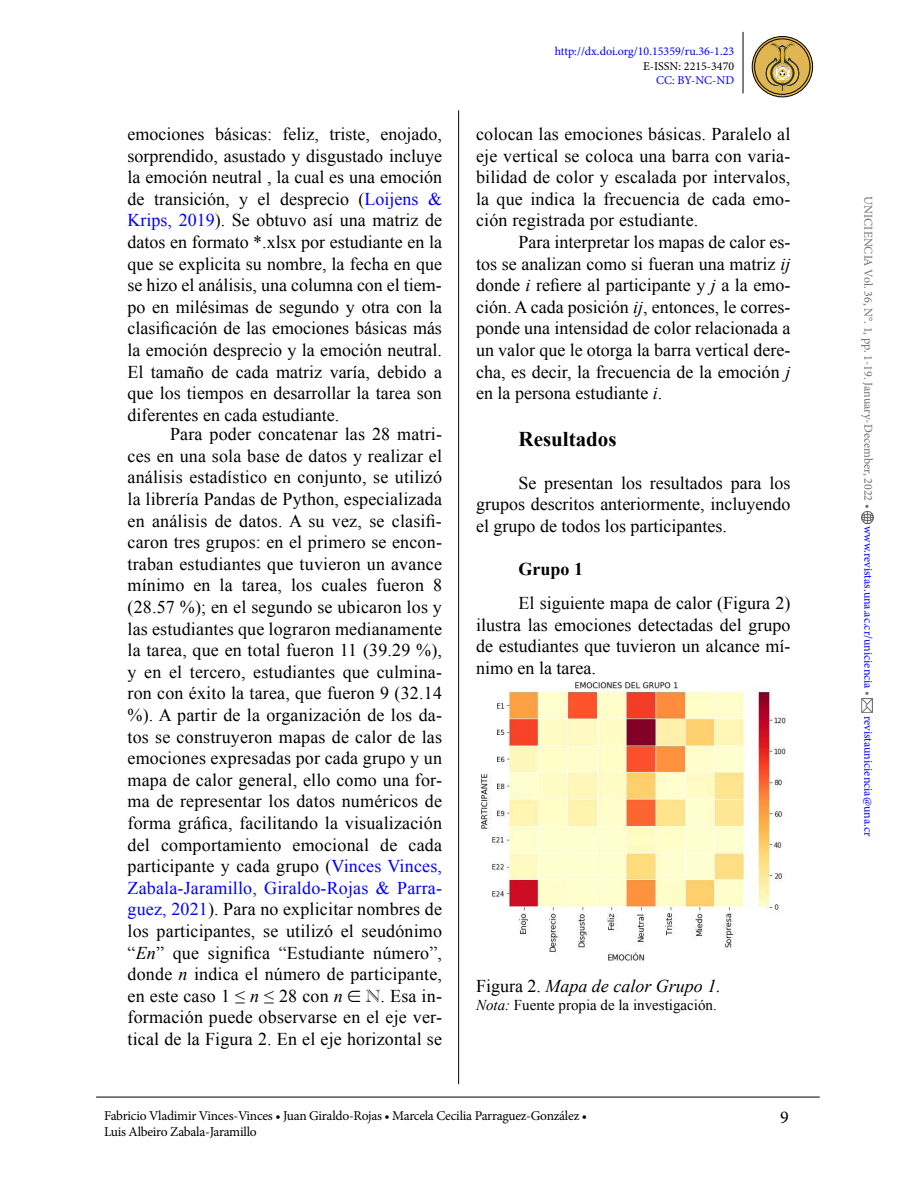
<style>
.page{position:relative;width:918px;height:1188px;background:#fff}
.page>*{position:absolute;margin:0;border:0;box-sizing:border-box;transform-origin:0 0}
.t1{font:700 21px "Times New Roman";color:#000}
.t2{font:18px/21.6px "Times New Roman";color:#000;text-align:justify}
.t3{font:italic 18px "Times New Roman";color:#000}
.t4{font:700 18px "Times New Roman";color:#000}
.t5{font:18px "Minion Pro";color:#000}
.t6{font:15px "Times New Roman";color:#000}
.t7{font:13.5px/16.2px "Minion Pro";letter-spacing:-.02em;color:#000}
.t8{font:12px "Minion Pro";color:#00f}
.t9{font:12px "Minion Pro";color:#706f6f}
.t10{font:12px "Minion Pro";color:#000}
.s1{color:#00f}
.s2{font-style:italic}
.s3{font-family:"Academy Engraved Let Plain"}
.s4{font-style:normal}
.s5{color:#706f6f}
</style>
<div class="page">
<hr style="left:743px;top:32px;width:1px;height:61px;background:#000">
<hr style="left:458px;top:110px;width:1px;height:974px;background:#000">
<svg style="left:862px;top:511px;width:12px;height:12px"></svg>
<img style="left:862px;top:699px;width:10px;height:14px">
<hr style="left:96px;top:1097px;width:724px;height:1px;background:#000">
<svg style="left:752px;top:37px;width:61px;height:60px"></svg>
<div style="left:754px;top:39px;width:56px;height:56px;border:1px solid #000;border-radius:50%"></div>
<div style="left:752px;top:36px;width:61px;height:61px;border:1px solid #000;border-radius:50%"></div>
<svg style="left:766px;top:42px;width:33px;height:50px;background:#bc9f53"></svg>
<img style="left:481px;top:682px;width:305px;height:279px">
<p class="t8" style="left:555px;top:44px;width:181px">http://dx.doi.org/10.15359/ru.36-1.23</p>
<p class="t10" style="left:643px;top:58px;width:93px">E-ISSN: 2215-3470</p>
<p class="t8" style="left:656px;top:72px;width:80px">CC: BY-NC-ND</p>
<p class="t2" style="left:128px;top:123px;width:316px">emociones básicas: feliz, triste, enojado, sorprendido, asustado y disgustado incluye la emoción neutral , la cual es una emoción de transición, y el desprecio (<span class="s1">Loijens &amp; Krips, 2019</span>). Se obtuvo así una matriz de datos en formato *.xlsx por estudiante en la que se explicita su nombre, la fecha en que se hizo el análisis, una columna con el tiem&shy;po en milésimas de segundo y otra con la clasificación de las emociones básicas más la emoción desprecio y la emoción neutral.<br>El tamaño de cada matriz varía, debido a que los tiempos en desarrollar la tarea son diferentes en cada estudiante.</p>
<p class="t2" style="left:476px;top:123px;width:316px">colocan las emociones básicas. Paralelo al eje vertical se coloca una barra con varia&shy;bilidad de color y escalada por intervalos, la que indica la frecuencia de cada emo&shy;ción registrada por estudiante.</p>
<p class="t2" style="left:476px;top:231px;width:316px;text-indent:43px">Para interpretar los mapas de calor es&shy;tos se analizan como si fueran una matriz <span class="s2">ij </span>donde <span class="s2">i</span> refiere al participante y <span class="s2">j</span> a la emo&shy;ción. A cada posición <span class="s2">ij</span>, entonces, le corres&shy;ponde una intensidad de color relacionada a un valor que le otorga la barra vertical dere&shy;cha, es decir, la frecuencia de la emoción <span class="s2">j </span>en la persona estudiante <span class="s2">i</span>.</p>
<p class="t1" style="left:519px;top:424px;width:100px">Resultados</p>
<p class="t2" style="left:476px;top:471px;width:316px;text-indent:43px">Se presentan los resultados para los grupos descritos anteriormente, incluyendo el grupo de todos los participantes.</p>
<p class="t4" style="left:519px;top:556px;width:66px">Grupo 1</p>
<p class="t2" style="left:476px;top:592px;width:316px;text-indent:43px">El siguiente mapa de calor (Figura 2) ilustra las emociones detectadas del grupo de estudiantes que tuvieron un alcance mí&shy;nimo en la tarea.</p>
<p class="t2" style="left:128px;top:423px;width:316px;text-indent:43px">Para poder concatenar las 28 matri&shy;ces en una sola base de datos y realizar el análisis estadístico en conjunto, se utilizó la librería Pandas de Python, especializada en análisis de datos. A su vez, se clasifi&shy;caron tres grupos: en el primero se encon&shy;traban estudiantes que tuvieron un avance mínimo en la tarea, los cuales fueron 8 (28.57 %); en el segundo se ubicaron los y las estudiantes que lograron medianamente la tarea, que en total fueron 11 (39.29 %), y en el tercero, estudiantes que culmina&shy;ron con éxito la tarea, que fueron 9 (32.14 %). A partir de la organización de los da&shy;tos se construyeron mapas de calor de las emociones expresadas por cada grupo y un mapa de calor general, ello como una for&shy;ma de representar los datos numéricos de forma gráfica, facilitando la visualización del comportamiento emocional de cada participante y cada grupo (<span class="s1">Vinces Vinces, Zabala-Jaramillo, Giraldo-Rojas &amp; Parra&shy;guez, 2021</span>). Para no explicitar nombres de los participantes, se utilizó el seudónimo “<span class="s2">En</span>” que significa “Estudiante número”, donde <span class="s2">n</span> indica el número de participante, en este caso 1 ≤ <span class="s2">n</span> ≤ 28 con <span class="s2">n</span> ∈ <span class="s3">ℕ</span>. Esa in&shy;formación puede observarse en el eje ver&shy;tical de la Figura 2. En el eje horizontal se</p>
<p class="t3" style="left:476px;top:974px;width:246px"><span class="s4">Figura 2.</span> Mapa de calor Grupo 1.</p>
<p class="t6" style="left:476px;top:995px;width:242px"><span class="s2">Nota:</span> Fuente propia de la investigación.</p>
<p class="t7" style="left:104px;top:1107px;width:484px">Fabricio Vladimir Vinces-Vinces • Juan Giraldo-Rojas • Marcela Cecilia Parraguez-González •<br>Luis Albeiro Zabala-Jaramillo</p>
<p class="t5" style="left:780px;top:1105px;width:10px">9</p>
<p class="t9" style="left:876px;top:196px;width:314px;rotate:90deg">UNICIENCIA Vol. 36, N°. 1, pp. 1-19. January-December, 2022 •</p>
<p class="t8" style="left:876px;top:526px;width:172px;rotate:90deg">www.revistas.una.ac.cr/uniciencia <span class="s5">•</span></p>
<p class="t8" style="left:876px;top:716px;width:122px;rotate:90deg">revistauniciencia@una.cr</p>
</div>
